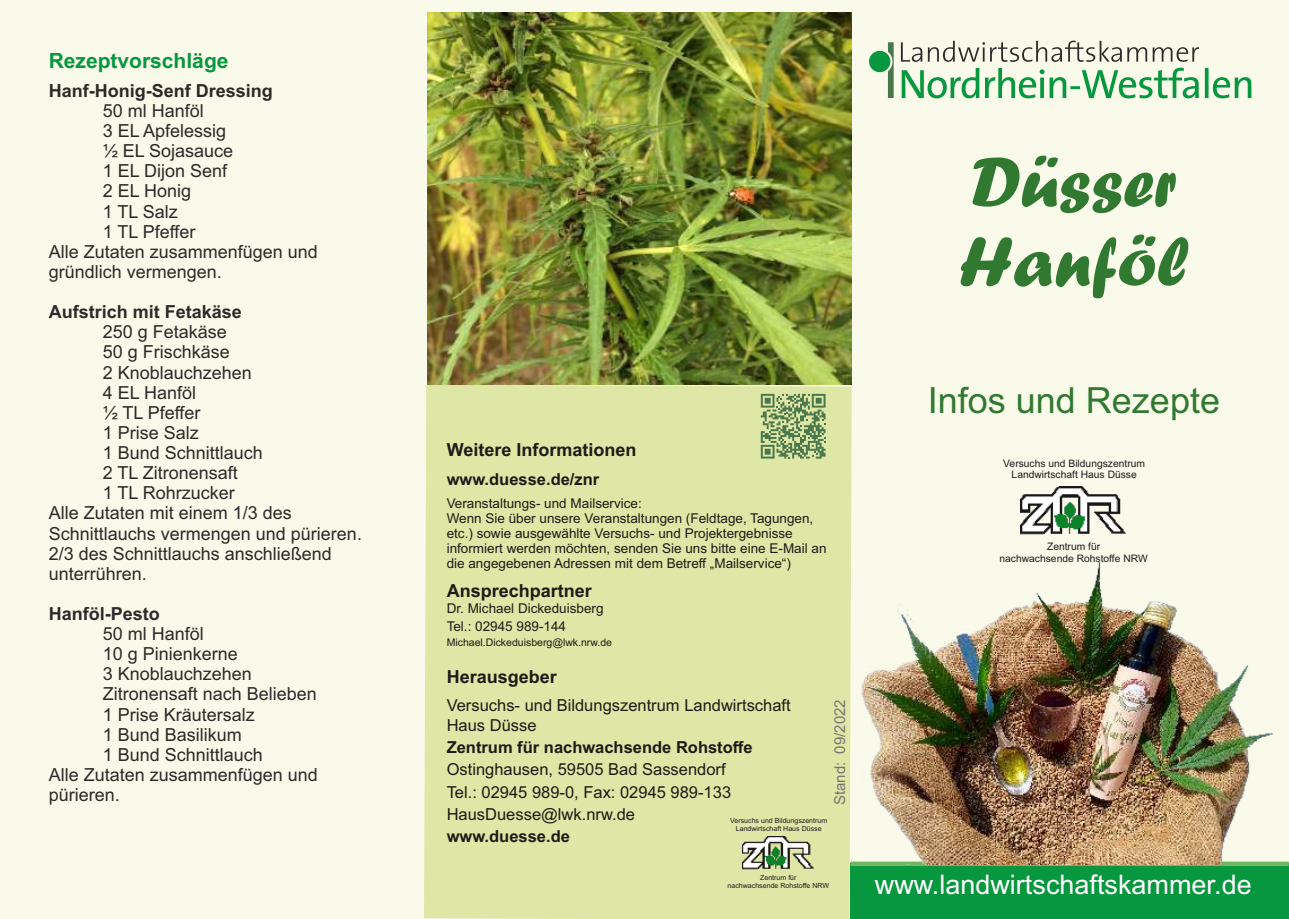
<style>
.page{position:relative;width:1289px;height:919px;background:#fff}
.page>*{position:absolute;margin:0;border:0;box-sizing:border-box;transform-origin:0 0}
.t1{font:72px/78.9px "Forte";color:#317831}
.t2{font:36px "Arial";color:#317831}
.t3{font:27px "Arial";color:#fefefe}
.t4{font:700 21px "Arial";color:#07973e}
.t5{font:18px/20.1px "Arial";color:#2b2a29}
.t6{font:700 18px "Arial";color:#2b2a29}
.t7{font:700 18px "Arial";color:#1c1b17}
.t8{font:16.5px/20.2px "Arial";color:#1c1b17}
.t9{font:700 16.5px "Arial";color:#1c1b17}
.t10{font:15px "Arial";color:#757575}
.t11{font:13.5px/15.1px "Arial";color:#1c1b17}
.t12{font:10.5px "Arial";color:#1c1b17}
.t13{font:10.35px/11.6px "Arial";color:#1f1b20;text-align:center}
.t14{font:7.05px/7.8px "Arial";color:#1f1b20;text-align:center}
</style>
<div class="page">
<div style="left:0;top:0;width:1288px;height:918px;background:#f9fae9"></div>
<div style="left:424px;top:385px;width:427px;height:533px;background:#dee7a6"></div>
<svg style="left:900px;top:41px;width:298px;height:21px"></svg>
<svg style="left:901px;top:68px;width:350px;height:30px"></svg>
<svg style="left:887px;top:42px;width:6px;height:56px"></svg>
<div style="left:869px;top:51px;width:21px;height:21px;background:#07973e;border-radius:50%"></div>
<div style="left:850px;top:863px;width:438px;height:55px;background:#07973e"></div>
<svg style="left:850px;top:861px;width:438px;height:5px"></svg>
<svg style="left:760px;top:394px;width:65px;height:64px;background:#92ad77"></svg>
<img style="left:742px;top:836px;width:72px;height:33px">
<img style="left:857px;top:562px;width:416px;height:302px">
<img style="left:1020px;top:486px;width:106px;height:48px">
<img style="left:427px;top:13px;width:424px;height:372px">
<p class="t4" style="left:49px;top:52px;width:181px">Rezeptvorschläge</p>
<p class="t5" style="left:103px;top:102px;width:103px">50 ml Hanföl</p>
<p class="t6" style="left:49px;top:84px;width:226px">Hanf-Honig-Senf Dressing</p>
<p class="t5" style="left:103px;top:122px;width:125px">3 EL Apfelessig</p>
<p class="t5" style="left:103px;top:142px;width:132px">½ EL Sojasauce</p>
<p class="t5" style="left:103px;top:183px;width:90px">2 EL Honig</p>
<p class="t5" style="left:103px;top:163px;width:126px">1 EL Dijon Senf</p>
<p class="t5" style="left:103px;top:203px;width:77px">1 TL Salz</p>
<p class="t5" style="left:103px;top:223px;width:94px">1 TL Pfeffer</p>
<p class="t5" style="left:49px;top:243px;width:271px">Alle Zutaten zusammenfügen und gründlich vermengen.</p>
<p class="t6" style="left:49px;top:305px;width:195px">Aufstrich mit Fetakäse</p>
<p class="t5" style="left:103px;top:323px;width:126px">250 g Fetakäse</p>
<p class="t5" style="left:103px;top:343px;width:151px">50 g Frischkäse<br>2 Knoblauchzehen</p>
<p class="t5" style="left:103px;top:384px;width:99px">4 EL Hanföl ½ TL Pfeffer</p>
<p class="t5" style="left:103px;top:444px;width:162px">1 Bund Schnittlauch</p>
<p class="t5" style="left:103px;top:424px;width:98px">1 Prise Salz</p>
<p class="t5" style="left:103px;top:464px;width:137px">2 TL Zitronensaft</p>
<p class="t5" style="left:103px;top:484px;width:134px">1 TL Rohrzucker</p>
<p class="t5" style="left:49px;top:504px;width:315px">Alle Zutaten mit einem 1/3 des<br>Schnittlauchs vermengen und pürieren.<br>2/3 des Schnittlauchs anschließend unterrühren.</p>
<p class="t6" style="left:49px;top:607px;width:113px">Hanföl-Pesto</p>
<p class="t5" style="left:103px;top:625px;width:137px">50 ml Hanföl<br>10 g Pinienkerne</p>
<p class="t5" style="left:103px;top:665px;width:151px">3 Knoblauchzehen</p>
<p class="t5" style="left:103px;top:685px;width:216px">Zitronensaft nach Belieben</p>
<p class="t5" style="left:103px;top:705px;width:154px">1 Prise Kräutersalz</p>
<p class="t5" style="left:103px;top:726px;width:141px">1 Bund Basilikum</p>
<p class="t5" style="left:103px;top:746px;width:162px">1 Bund Schnittlauch</p>
<p class="t5" style="left:49px;top:766px;width:271px">Alle Zutaten zusammenfügen und pürieren.</p>
<h1 class="t1" style="left:958px;top:151px;width:232px">Düsser<br>Hanföl</h1>
<p class="t7" style="left:446px;top:443px;width:191px">Weitere Informationen</p>
<p class="t9" style="left:446px;top:472px;width:154px">www.duesse.de/znr</p>
<p class="t11" style="left:446px;top:497px;width:197px">Veranstaltungs- und Mailservice:</p>
<p class="t11" style="left:446px;top:512px;width:381px">Wenn Sie über unsere Veranstaltungen (Feldtage, Tagungen, etc.) sowie ausgewählte Versuchs- und Projektergebnisse informiert werden möchten, senden Sie uns bitte eine E-Mail an die angegebenen Adressen mit dem Betreff „Mailservice“)</p>
<p class="t7" style="left:446px;top:584px;width:147px">Ansprechpartner</p>
<p class="t11" style="left:446px;top:602px;width:158px">Dr. Michael Dickeduisberg</p>
<p class="t12" style="left:446px;top:638px;width:167px">Michael.Dickeduisberg@lwk.nrw.de</p>
<p class="t11" style="left:446px;top:620px;width:121px">Tel.: 02945 989-144</p>
<p class="t7" style="left:446px;top:669px;width:112px">Herausgeber</p>
<p class="t8" style="left:446px;top:696px;width:345px">Versuchs- und Bildungszentrum Landwirtschaft<br>Haus Düsse</p>
<p class="t10" style="left:834px;top:805px;width:107px;rotate:-90deg">Stand: 09/2022</p>
<p class="t9" style="left:446px;top:741px;width:307px">Zentrum für nachwachsende Rohstoffe</p>
<p class="t8" style="left:446px;top:760px;width:286px;line-height:22px">Ostinghausen, 59505 Bad Sassendorf<br>Tel.: 02945 989-0, Fax: 02945 989-133</p>
<p class="t9" style="left:446px;top:829px;width:125px">www.duesse.de</p>
<p class="t8" style="left:446px;top:805px;width:190px">HausDuesse@lwk.nrw.de</p>
<p class="t14" style="left:730px;top:817px;width:99px">Versuchs und Bildungszentrum<br>Landwirtschaft Haus Düsse</p>
<p class="t14" style="left:727px;top:874px;width:103px">Zentrum für<br>nachwachsende Rohstoffe NRW</p>
<h2 class="t2" style="left:927px;top:386px;width:294px">Infos und Rezepte</h2>
<p class="t13" style="left:1003px;top:458px;width:143px">Versuchs und Bildungszentrum<br>Landwirtschaft Haus Düsse</p>
<p class="t13" style="left:999px;top:541px;width:150px">Zentrum für<br>nachwachsende Rohstoffe NRW</p>
<h3 class="t3" style="left:874px;top:874px;width:378px">www.landwirtschaftskammer.de</h3>
</div>
